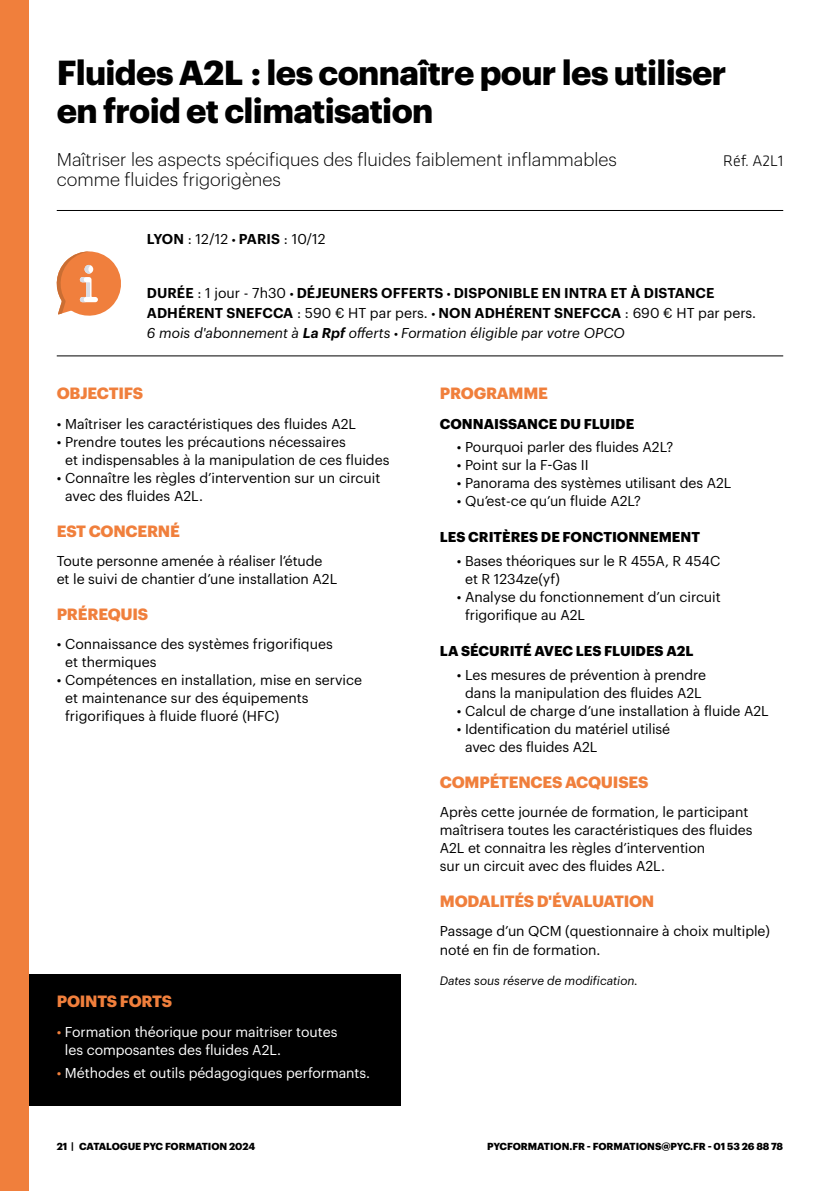
<style>
.page{position:relative;width:840px;height:1191px;background:#fff}
.page>*{position:absolute;margin:0;border:0;box-sizing:border-box;transform-origin:0 0}
.t1{font:700 34px/38px "Graphik";letter-spacing:-.02em;color:#000}
.t2{font:300 18px/20px "Graphik";color:#000}
.t3{font:700 16px "Graphik";letter-spacing:-.015em;color:#f07f3c}
.t4{font:300 16px "Klavika";color:#000}
.t5{font:14px/18px "Graphik";letter-spacing:-.005em;color:#000}
.t6{font:600 14px/20px "Graphik";letter-spacing:.005em;color:#000}
.t7{font:14px/18px "Graphik";letter-spacing:-.005em;color:#fff}
.t8{font:700 14px "Graphik";color:#000}
.t9{font:italic 12px "Graphik";color:#000}
.t10{font:700 10px "Graphik";letter-spacing:-.005em;color:#000}
.s1{font-weight:600}
.s2{font-family:"Myriad Pro"}
.s3{font-weight:400}
.s4{font-family:"Myriad Pro";font-weight:400}
.s5{font-weight:400;font-style:italic}
.s6{font-style:italic}
.s7{color:#f07f3c}
</style>
<div class="page">
<div style="left:0;top:974px;width:400px;height:132px;background:#000"></div>
<div style="left:0;top:0;width:28px;height:1191px;background:#f07f3c"></div>
<hr style="left:57px;top:355px;width:725px;height:1px;background:#000">
<hr style="left:57px;top:210px;width:725px;height:1px;background:#000">
<svg style="left:57px;top:251px;width:64px;height:64px"></svg>
<h1 class="t1" style="left:57px;top:50px;width:670px">Fluides A2L : les connaître pour les utiliser en froid et climatisation</h1>
<p class="t2" style="left:57px;top:148px;width:561px">Maîtriser les aspects spécifiques des fluides faiblement inflammables comme fluides frigorigènes</p>
<p class="t4" style="left:722px;top:152px;width:61px">Réf. A2L1</p>
<p class="t5" style="left:147px;top:228px;width:180px"><span class="s1">LYON</span> : 12/12 <span class="s2">•</span> <span class="s1">PARIS</span> : 10/12</p>
<p class="t6" style="left:147px;top:282px;width:610px">DURÉE <span class="s3">: 1 jour - 7h30</span> <span class="s4">•</span> DÉJEUNERS OFFERTS <span class="s4">•</span> DISPONIBLE EN INTRA ET À DISTANCE<br>ADHÉRENT SNEFCCA <span class="s3">: 590 € HT par pers.</span> <span class="s4">•</span> NON ADHÉRENT SNEFCCA <span class="s3">: 690 € HT par pers.<br></span><span class="s5">6 mois d'abonnement à</span> <span class="s6">La Rpf</span> <span class="s5">offerts</span> <span class="s4">•</span> <span class="s5">Formation éligible par votre OPCO</span></p>
<p class="t3" style="left:57px;top:381px;width:88px">OBJECTIFS</p>
<p class="t5" style="left:57px;top:413px;width:301px">• Maîtriser les caractéristiques des fluides A2L</p>
<p class="t5" style="left:65px;top:431px;width:326px;text-indent:-8px">• Prendre toutes les précautions nécessaires<br>et indispensables à la manipulation de ces fluides</p>
<p class="t5" style="left:65px;top:467px;width:317px;text-indent:-8px">• Connaître les règles d’intervention sur un circuit avec des fluides A2L.</p>
<p class="t3" style="left:57px;top:518px;width:125px">EST CONCERNÉ</p>
<p class="t5" style="left:57px;top:551px;width:282px">Toute personne amenée à réaliser l’étude et le suivi de chantier d’une installation A2L</p>
<p class="t3" style="left:57px;top:602px;width:93px">PRÉREQUIS</p>
<p class="t5" style="left:65px;top:634px;width:269px;text-indent:-8px">• Connaissance des systèmes frigorifiques et thermiques</p>
<p class="t5" style="left:65px;top:670px;width:298px;text-indent:-8px">• Compétences en installation, mise en service et maintenance sur des équipements frigorifiques à fluide fluoré (HFC)</p>
<p class="t3" style="left:57px;top:989px;width:117px">POINTS FORTS</p>
<p class="t7" style="left:65px;top:1021px;width:274px;text-indent:-8px"><span class="s7">•</span> Formation théorique pour maitriser toutes les composantes des fluides A2L.</p>
<p class="t7" style="left:57px;top:1063px;width:314px"><span class="s7">•</span> Méthodes et outils pédagogiques performants.</p>
<p class="t3" style="left:439px;top:381px;width:110px">PROGRAMME</p>
<p class="t8" style="left:439px;top:413px;width:196px">CONNAISSANCE DU FLUIDE</p>
<p class="t5" style="left:456px;top:437px;width:218px">• Pourquoi parler des fluides A2L?</p>
<p class="t5" style="left:456px;top:455px;width:133px">• Point sur la F-Gas II</p>
<p class="t5" style="left:456px;top:473px;width:276px">• Panorama des systèmes utilisant des A2L</p>
<p class="t5" style="left:456px;top:491px;width:186px">• Qu’est-ce qu’un fluide A2L?</p>
<p class="t8" style="left:439px;top:526px;width:261px">LES CRITÈRES DE FONCTIONNEMENT</p>
<p class="t5" style="left:465px;top:551px;width:256px;text-indent:-8px">• Bases théoriques sur le R 455A, R 454C et R 1234ze(yf)</p>
<p class="t5" style="left:465px;top:587px;width:257px;text-indent:-8px">• Analyse du fonctionnement d’un circuit frigorifique au A2L</p>
<p class="t8" style="left:439px;top:640px;width:255px">LA SÉCURITÉ AVEC LES FLUIDES A2L</p>
<p class="t5" style="left:456px;top:664px;width:250px;text-align:center">• Les mesures de prévention à prendre dans la manipulation des fluides A2L</p>
<p class="t5" style="left:456px;top:700px;width:313px">• Calcul de charge d’une installation à fluide A2L</p>
<p class="t5" style="left:465px;top:718px;width:206px;text-indent:-8px">• Identification du matériel utilisé avec des fluides A2L</p>
<p class="t3" style="left:439px;top:769px;width:210px">COMPÉTENCES ACQUISES</p>
<p class="t5" style="left:439px;top:802px;width:314px">Après cette journée de formation, le participant maîtrisera toutes les caractéristiques des fluides A2L et connaitra les règles d’intervention<br>sur un circuit avec des fluides A2L.</p>
<p class="t3" style="left:439px;top:889px;width:216px">MODALITÉS D'ÉVALUATION</p>
<p class="t5" style="left:439px;top:921px;width:331px">Passage d’un QCM (questionnaire à choix multiple) noté en fin de formation.</p>
<p class="t9" style="left:439px;top:971px;width:199px">Dates sous réserve de modification.</p>
<p class="t10" style="left:57px;top:1138px;width:200px">21 | CATALOGUE PYC FORMATION 2024</p>
<p class="t10" style="left:487px;top:1138px;width:297px">PYCFORMATION.FR - FORMATIONS@PYC.FR - 01 53 26 88 78</p>
</div>
